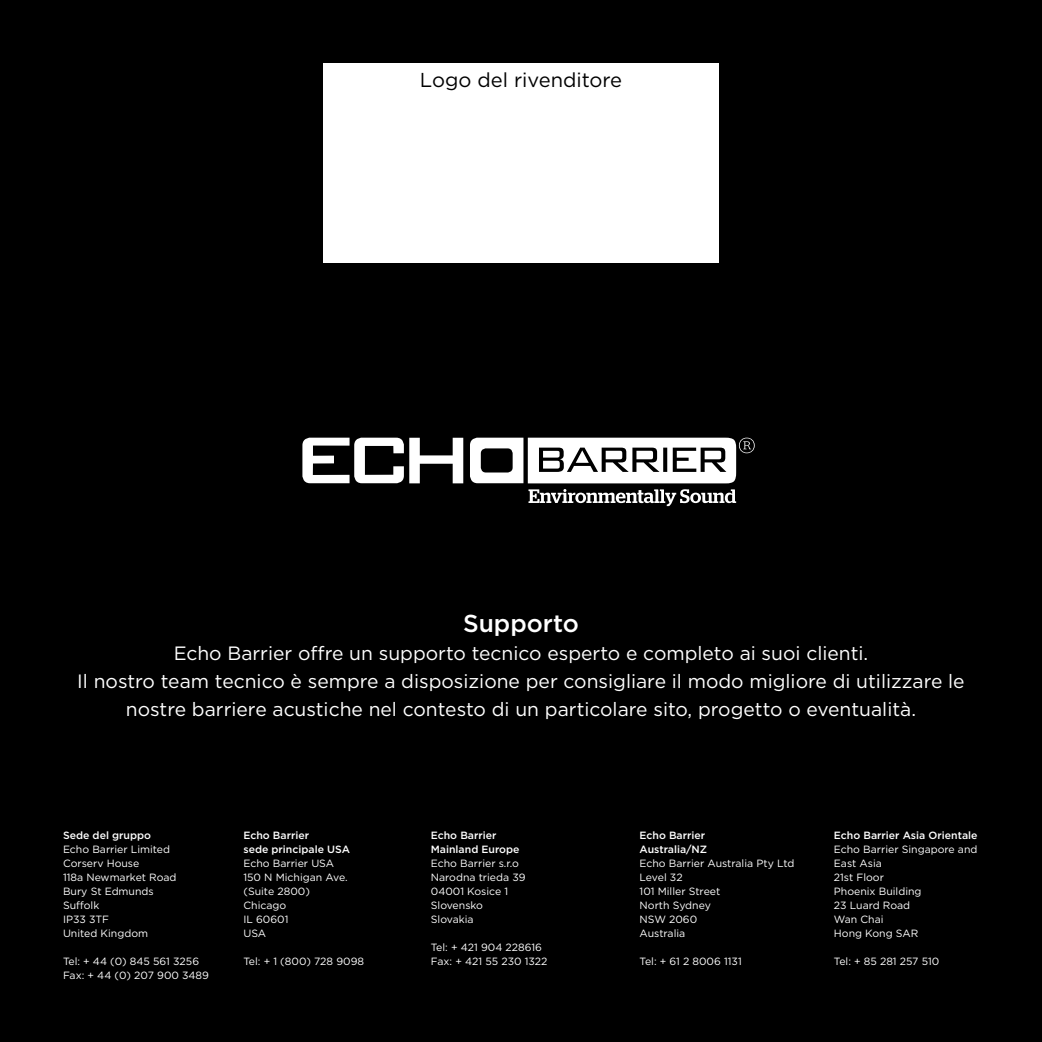
<style>
.page{position:relative;width:1042px;height:1042px;background:#000}
.page>*{position:absolute;margin:0;border:0;box-sizing:border-box;transform-origin:0 0}
.t1{font:500 24.5px "Gotham";color:#fff}
.t2{font:20.12px "Gotham";color:#000}
.t3{font:19.25px/28px "Gotham";color:#fff;text-align:center}
.t4{font:10.5px/14px "Gotham";color:#fff}
.t5{font:500 10.5px "Gotham";color:#fff}
</style>
<div class="page">
<svg style="left:302px;top:438px;width:453px;height:68px"></svg>
<div style="left:323px;top:63px;width:395px;height:200px;background:#fff"></div>
<p class="t2" style="left:420px;top:67px;width:204px">Logo del rivenditore</p>
<p class="t1" style="left:463px;top:607px;width:117px">Supporto</p>
<p class="t3" style="left:174px;top:638px;width:696px">Echo Barrier offre un supporto tecnico esperto e completo ai suoi clienti.</p>
<p class="t3" style="left:77px;top:666px;width:889px">Il nostro team tecnico è sempre a disposizione per consigliare il modo migliore di utilizzare le nostre barriere acustiche nel contesto di un particolare sito, progetto o eventualità.</p>
<p class="t5" style="left:63px;top:828px;width:90px">Sede del gruppo</p>
<p class="t4" style="left:63px;top:841px;width:109px">Echo Barrier Limited</p>
<p class="t4" style="left:63px;top:855px;width:78px">Corserv House</p>
<p class="t4" style="left:63px;top:869px;width:115px">118a Newmarket Road</p>
<p class="t4" style="left:63px;top:883px;width:92px">Bury St Edmunds</p>
<p class="t4" style="left:63px;top:897px;width:38px">Suffolk</p>
<p class="t4" style="left:63px;top:911px;width:48px">IP33 3TF</p>
<p class="t4" style="left:63px;top:925px;width:87px">United Kingdom</p>
<p class="t4" style="left:63px;top:953px;width:138px">Tel: + 44 (0) 845 561 3256</p>
<p class="t4" style="left:63px;top:967px;width:147px">Fax: + 44 (0) 207 900 3489</p>
<p class="t5" style="left:243px;top:828px;width:67px">Echo Barrier</p>
<p class="t5" style="left:243px;top:842px;width:108px">sede principale USA</p>
<p class="t4" style="left:243px;top:855px;width:92px">Echo Barrier USA</p>
<p class="t4" style="left:243px;top:869px;width:106px">150 N Michigan Ave.</p>
<p class="t4" style="left:243px;top:883px;width:68px">(Suite 2800)</p>
<p class="t4" style="left:243px;top:897px;width:44px">Chicago</p>
<p class="t4" style="left:243px;top:911px;width:46px">IL 60601</p>
<p class="t4" style="left:243px;top:925px;width:24px">USA</p>
<p class="t4" style="left:243px;top:953px;width:122px">Tel: + 1 (800) 728 9098</p>
<p class="t5" style="left:431px;top:828px;width:67px">Echo Barrier</p>
<p class="t5" style="left:431px;top:842px;width:90px">Mainland Europe</p>
<p class="t4" style="left:431px;top:855px;width:90px">Echo Barrier s.r.o</p>
<p class="t4" style="left:431px;top:869px;width:96px">Narodna trieda 39</p>
<p class="t4" style="left:431px;top:883px;width:79px">04001 Kosice 1</p>
<p class="t4" style="left:431px;top:897px;width:54px">Slovensko</p>
<p class="t4" style="left:431px;top:911px;width:44px">Slovakia</p>
<p class="t4" style="left:431px;top:939px;width:113px">Tel: + 421 904 228616</p>
<p class="t4" style="left:431px;top:953px;width:118px">Fax: + 421 55 230 1322</p>
<p class="t5" style="left:639px;top:828px;width:67px">Echo Barrier</p>
<p class="t5" style="left:639px;top:842px;width:69px">Australia/NZ</p>
<p class="t4" style="left:639px;top:855px;width:156px">Echo Barrier Australia Pty Ltd</p>
<p class="t4" style="left:639px;top:869px;width:45px">Level 32</p>
<p class="t4" style="left:639px;top:883px;width:82px">101 Miller Street</p>
<p class="t4" style="left:639px;top:897px;width:73px">North Sydney</p>
<p class="t4" style="left:639px;top:911px;width:59px">NSW 2060</p>
<p class="t4" style="left:639px;top:925px;width:47px">Australia</p>
<p class="t4" style="left:639px;top:953px;width:104px">Tel: + 61 2 8006 1131</p>
<p class="t5" style="left:834px;top:828px;width:145px">Echo Barrier Asia Orientale</p>
<p class="t4" style="left:834px;top:841px;width:145px">Echo Barrier Singapore and<br>East Asia</p>
<p class="t4" style="left:834px;top:869px;width:52px">21st Floor</p>
<p class="t4" style="left:834px;top:883px;width:89px">Phoenix Building</p>
<p class="t4" style="left:834px;top:897px;width:78px">23 Luard Road</p>
<p class="t4" style="left:834px;top:911px;width:51px">Wan Chai</p>
<p class="t4" style="left:834px;top:925px;width:86px">Hong Kong SAR</p>
<p class="t4" style="left:834px;top:953px;width:107px">Tel: + 85 281 257 510</p>
</div>
